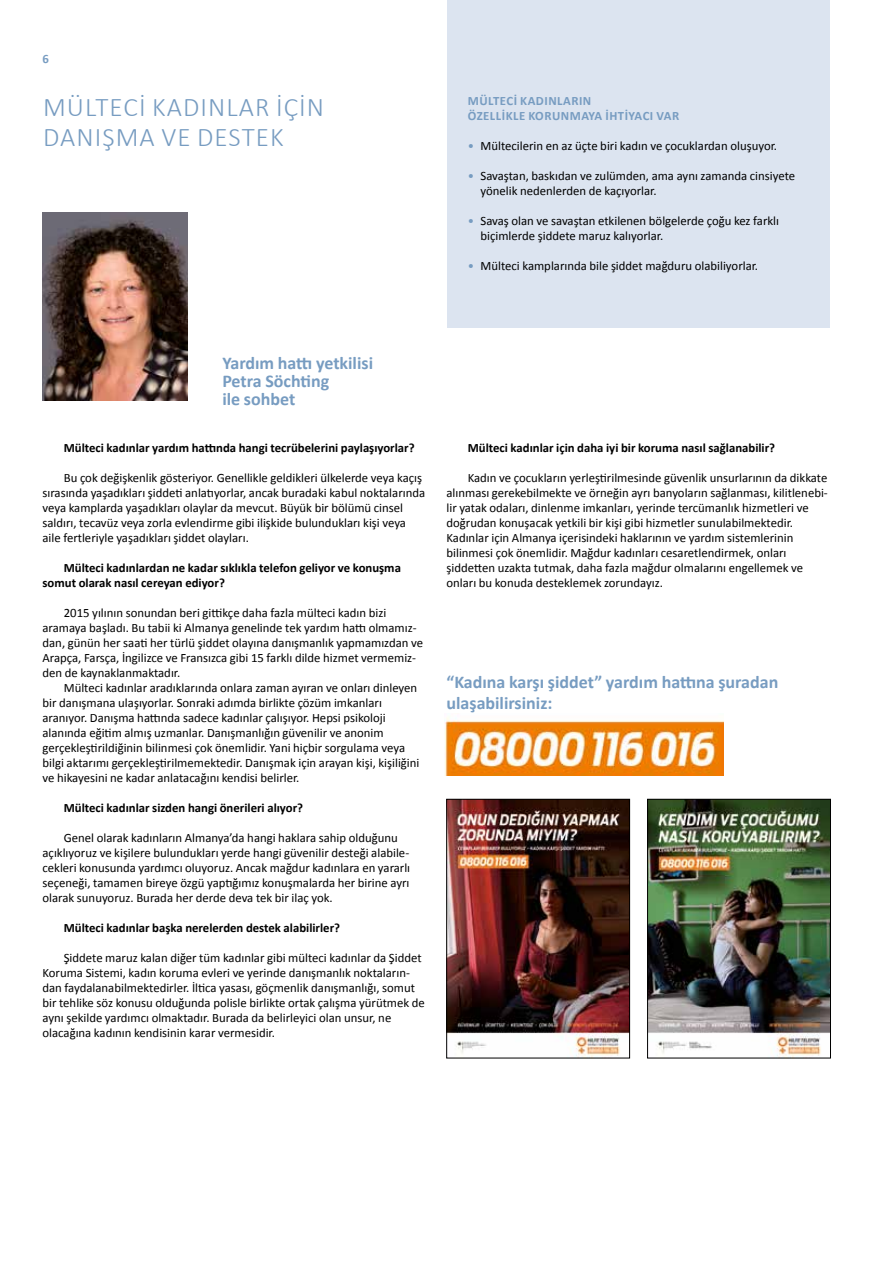
<style>
.page{position:relative;width:893px;height:1263px;background:#fff}
.page>*{position:absolute;margin:0;border:0;box-sizing:border-box;transform-origin:0 0}
.t1{font:300 27px/30px "Calibri";letter-spacing:.04em;color:#779cc1}
.t2{font:700 18px/18px "Calibri";color:#779cc1}
.t3{font:12.75px/15px "Calibri";color:#000}
.t4{font:700 12.75px/15px "Calibri";color:#000}
.t5{font:700 12.75px/15px "Calibri";letter-spacing:.04em;color:#779cc1}
.s1{color:#779cc1}
</style>
<div class="page">
<div style="left:447px;top:0;width:383px;height:327px;background:#dce4f0"></div>
<img style="left:43px;top:213px;width:144px;height:187px">
<img style="left:444px;top:717px;width:280px;height:58px">
<img style="left:448px;top:801px;width:180px;height:255px">
<div style="left:446px;top:799px;width:184px;height:259px;border:1px solid #000"></div>
<img style="left:649px;top:801px;width:180px;height:255px">
<div style="left:647px;top:799px;width:184px;height:259px;border:1px solid #000"></div>
<p class="t5" style="left:43px;top:51px;width:8px">6</p>
<h1 class="t1" style="left:43px;top:92px;width:283px">MÜLTECI KADINLAR IÇIN<br>DANIŞMA VE DESTEK</h1>
<p class="t5" style="left:468px;top:93px;width:213px">MÜLTECİ KADINLARIN<br>ÖZELLİKLE KORUNMAYA İHTİYACI VAR</p>
<p class="t3" style="left:468px;top:139px;width:311px"><span class="s1">•</span> Mültecilerin en az üçte biri kadın ve çocuklardan oluşuyor.</p>
<p class="t3" style="left:480px;top:169px;width:316px;text-indent:-13px"><span class="s1">•</span> Savaştan, baskıdan ve zulümden, ama aynı zamanda cinsiyete yönelik nedenlerden de kaçıyorlar.</p>
<p class="t3" style="left:480px;top:214px;width:300px;text-indent:-13px"><span class="s1">•</span> Savaş olan ve savaştan etkilenen bölgelerde çoğu kez farklı biçimlerde şiddete maruz kalıyorlar.</p>
<p class="t3" style="left:468px;top:259px;width:292px"><span class="s1">•</span> Mülteci kamplarında bile şiddet mağduru olabiliyorlar.</p>
<h2 class="t2" style="left:222px;top:354px;width:152px">Yardım hattı yetkilisi<br>Petra Söchting<br>ile sohbet</h2>
<p class="t4" style="left:64px;top:440px;width:352px">Mülteci kadınlar yardım hattında hangi tecrübelerini paylaşıyorlar?</p>
<p class="t3" style="left:43px;top:470px;width:384px;text-indent:21px">Bu çok değişkenlik gösteriyor. Genellikle geldikleri ülkelerde veya kaçış sırasında yaşadıkları şiddeti anlatıyorlar, ancak buradaki kabul noktalarında veya kamplarda yaşadıkları olaylar da mevcut. Büyük bir bölümü cinsel saldırı, tecavüz veya zorla evlendirme gibi ilişkide bulundukları kişi veya aile fertleriyle yaşadıkları şiddet olayları.</p>
<p class="t4" style="left:43px;top:560px;width:360px;text-indent:21px">Mülteci kadınlardan ne kadar sıklıkla telefon geliyor ve konuşma somut olarak nasıl cereyan ediyor?</p>
<p class="t3" style="left:43px;top:605px;width:382px;text-indent:21px">2015 yılının sonundan beri gittikçe daha fazla mülteci kadın bizi aramaya başladı. Bu tabii ki Almanya genelinde tek yardım hattı olmamız&shy;dan, günün her saati her türlü şiddet olayına danışmanlık yapmamızdan ve Arapça, Farsça, İngilizce ve Fransızca gibi 15 farklı dilde hizmet vermemiz&shy;den de kaynaklanmaktadır.</p>
<p class="t3" style="left:43px;top:680px;width:378px;text-indent:21px">Mülteci kadınlar aradıklarında onlara zaman ayıran ve onları dinleyen bir danışmana ulaşıyorlar. Sonraki adımda birlikte çözüm imkanları aranıyor. Danışma hattında sadece kadınlar çalışıyor. Hepsi psikoloji alanında eğitim almış uzmanlar. Danışmanlığın güvenilir ve anonim gerçekleştirildiğinin bilinmesi çok önemlidir. Yani hiçbir sorgulama veya bilgi aktarımı gerçekleştirilmemektedir. Danışmak için arayan kişi, kişiliğini ve hikayesini ne kadar anlatacağını kendisi belirler.</p>
<p class="t4" style="left:64px;top:800px;width:241px">Mülteci kadınlar sizden hangi önerileri alıyor?</p>
<p class="t3" style="left:43px;top:830px;width:369px;text-indent:21px">Genel olarak kadınların Almanya’da hangi haklara sahip olduğunu açıklıyoruz ve kişilere bulundukları yerde hangi güvenilir desteği alabile&shy;cekleri konusunda yardımcı oluyoruz. Ancak mağdur kadınlara en yararlı seçeneği, tamamen bireye özgü yaptığımız konuşmalarda her birine ayrı olarak sunuyoruz. Burada her derde deva tek bir ilaç yok.</p>
<p class="t4" style="left:64px;top:920px;width:278px">Mülteci kadınlar başka nerelerden destek alabilirler?</p>
<p class="t3" style="left:43px;top:950px;width:384px;text-indent:21px">Şiddete maruz kalan diğer tüm kadınlar gibi mülteci kadınlar da Şiddet Koruma Sistemi, kadın koruma evleri ve yerinde danışmanlık noktaların&shy;dan faydalanabilmektedirler. İltica yasası, göçmenlik danışmanlığı, somut bir tehlike söz konusu olduğunda polisle birlikte ortak çalışma yürütmek de aynı şekilde yardımcı olmaktadır. Burada da belirleyici olan unsur, ne olacağına kadının kendisinin karar vermesidir.</p>
<p class="t4" style="left:468px;top:440px;width:309px">Mülteci kadınlar için daha iyi bir koruma nasıl sağlanabilir?</p>
<p class="t3" style="left:446px;top:470px;width:383px;text-indent:21px">Kadın ve çocukların yerleştirilmesinde güvenlik unsurlarının da dikkate alınması gerekebilmekte ve örneğin ayrı banyoların sağlanması, kilitlenebi&shy;lir yatak odaları, dinlenme imkanları, yerinde tercümanlık hizmetleri ve doğrudan konuşacak yetkili bir kişi gibi hizmetler sunulabilmektedir.<br>Kadınlar için Almanya içerisindeki haklarının ve yardım sistemlerinin bilinmesi çok önemlidir. Mağdur kadınları cesaretlendirmek, onları şiddetten uzakta tutmak, daha fazla mağdur olmalarını engellemek ve onları bu konuda desteklemek zorundayız.</p>
<h2 class="t2" style="left:446px;top:671px;width:333px;line-height:21px">“Kadına karşı şiddet” yardım hattına şuradan ulaşabilirsiniz:</h2>
</div>
